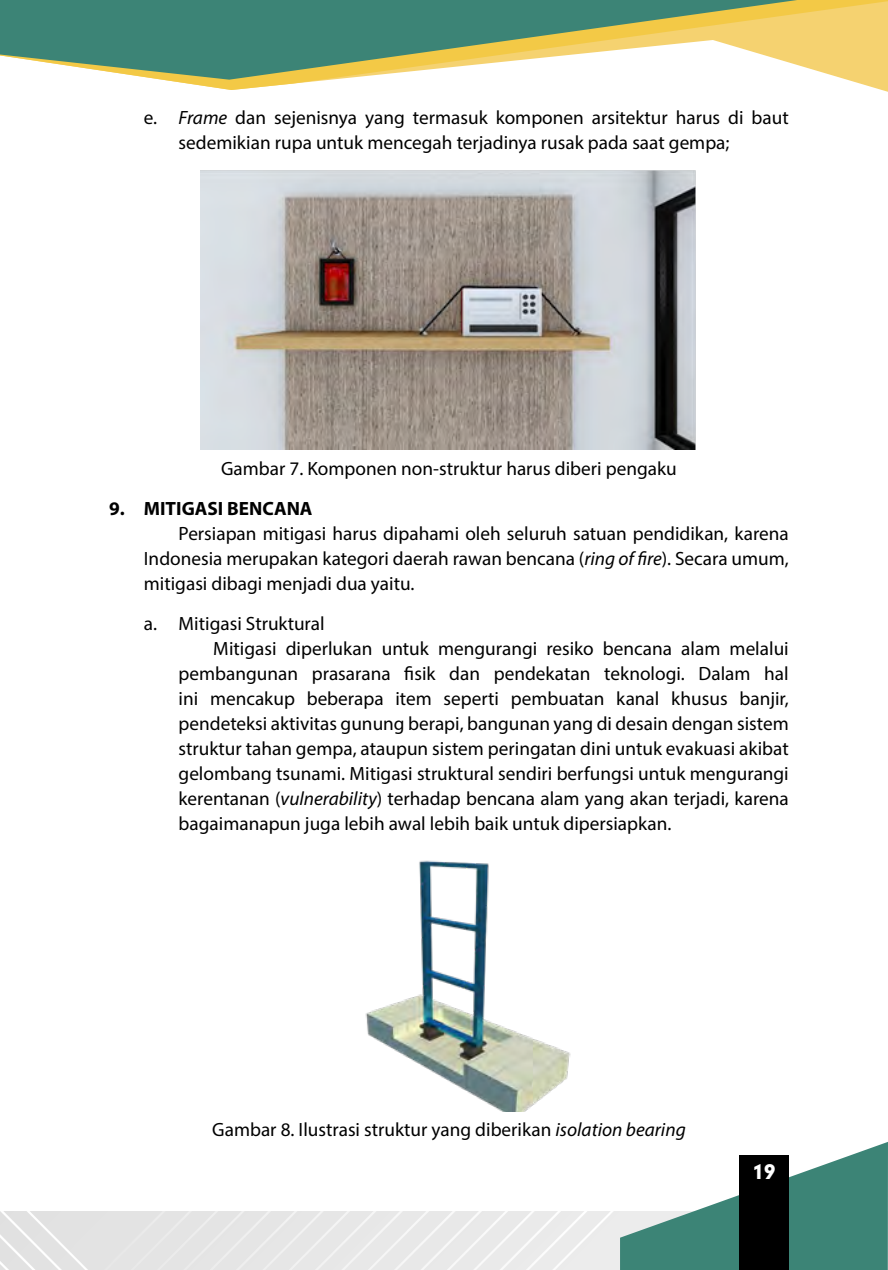
<style>
.page{position:relative;width:888px;height:1270px;background:#fff}
.page>*{position:absolute;margin:0;border:0;box-sizing:border-box;transform-origin:0 0}
.t1{font:19.25px/25px "Myriad Pro";color:#000}
.t2{font:700 19.25px "Myriad Pro";color:#000}
.t3{font:900 19.25px "Geometrix";color:#fff}
.s1{font-style:italic}
</style>
<div class="page">
<img style="left:0;top:1211px;width:620px;height:59px">
<svg style="left:620px;top:1142px;width:268px;height:128px"></svg>
<svg style="left:165px;top:0;width:723px;height:90px"></svg>
<svg style="left:0;top:0;width:797px;height:80px;fill:#3c8476"></svg>
<div style="left:739px;top:1156px;width:50px;height:114px;background:#000"></div>
<img style="left:201px;top:170px;width:495px;height:280px">
<img style="left:365px;top:860px;width:206px;height:251px">
<p class="t1" style="left:179px;top:104px;width:612px;text-indent:-35px">e. <span class="s1">Frame</span> dan sejenisnya yang termasuk komponen arsitektur harus di baut sedemikian rupa untuk mencegah terjadinya rusak pada saat gempa;</p>
<p class="t1" style="left:221px;top:455px;width:457px">Gambar 7. Komponen non-struktur harus diberi pengaku</p>
<p class="t2" style="left:109px;top:496px;width:205px">9. MITIGASI BENCANA</p>
<p class="t1" style="left:144px;top:520px;width:646px;text-align:justify;text-indent:35px">Persiapan mitigasi harus dipahami oleh seluruh satuan pendidikan, karena Indonesia merupakan kategori daerah rawan bencana (<span class="s1">ring of fire</span>). Secara umum, mitigasi dibagi menjadi dua yaitu.</p>
<p class="t1" style="left:144px;top:610px;width:182px">a. Mitigasi Struktural</p>
<p class="t1" style="left:213px;top:635px;width:577px">Mitigasi diperlukan untuk mengurangi resiko bencana alam melalui</p>
<p class="t1" style="left:179px;top:660px;width:612px">pembangunan prasarana fisik dan pendekatan teknologi. Dalam hal</p>
<p class="t1" style="left:179px;top:685px;width:612px">ini mencakup beberapa item seperti pembuatan kanal khusus banjir,</p>
<p class="t1" style="left:179px;top:710px;width:612px">pendeteksi aktivitas gunung berapi, bangunan yang di desain dengan sistem</p>
<p class="t1" style="left:179px;top:735px;width:612px">struktur tahan gempa, ataupun sistem peringatan dini untuk evakuasi akibat</p>
<p class="t1" style="left:179px;top:760px;width:612px">gelombang tsunami. Mitigasi struktural sendiri berfungsi untuk mengurangi</p>
<p class="t1" style="left:179px;top:786px;width:612px">kerentanan (<span class="s1">vulnerability</span>) terhadap bencana alam yang akan terjadi, karena</p>
<p class="t1" style="left:179px;top:811px;width:494px">bagaimanapun juga lebih awal lebih baik untuk dipersiapkan.</p>
<p class="t1" style="left:212px;top:1117px;width:475px">Gambar 8. Ilustrasi struktur yang diberikan <span class="s1">isolation bearing</span></p>
<p class="t3" style="left:752px;top:1159px;width:25px">19</p>
</div>
